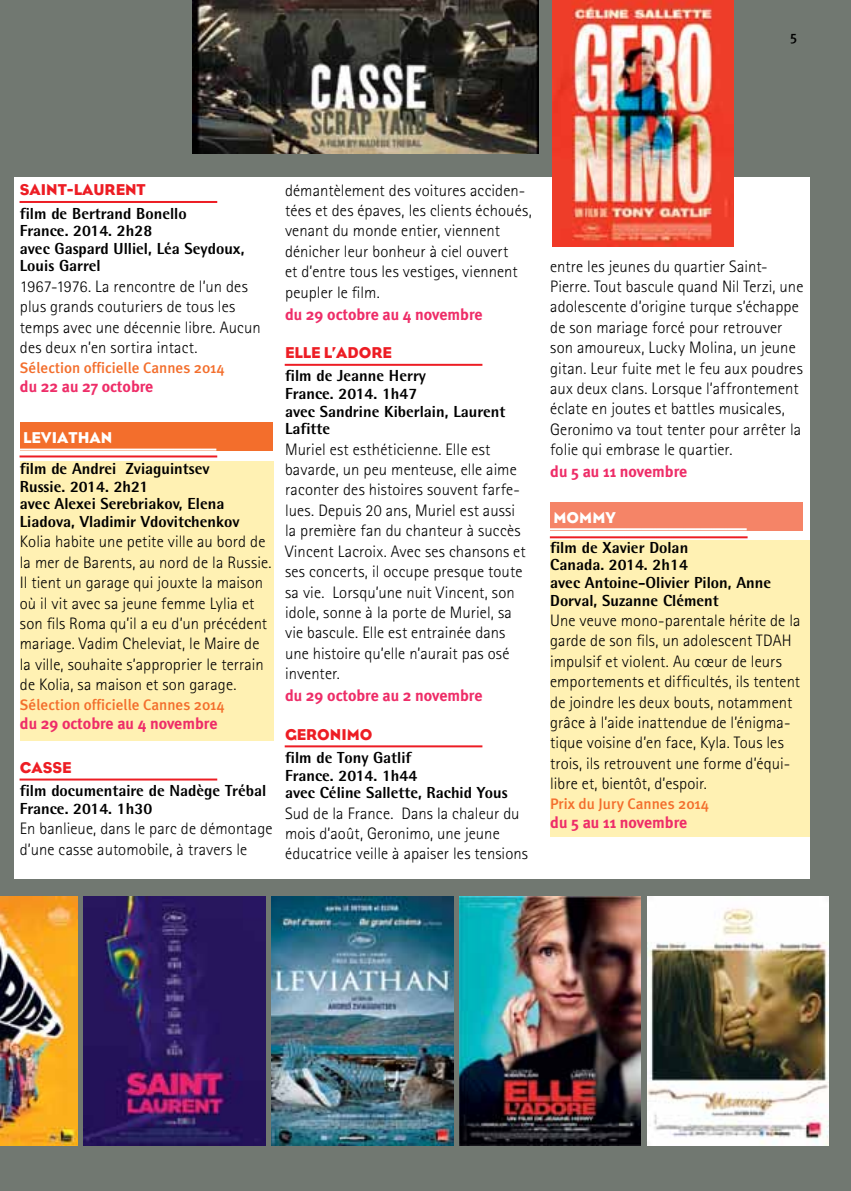
<style>
.page{position:relative;width:851px;height:1191px;background:#fff}
.page>*{position:absolute;margin:0;border:0;box-sizing:border-box;transform-origin:0 0}
.t1{font:300 16.6px/20.4px "Rotis Sans Serif";letter-spacing:.005em;color:#000}
.t2{font:800 16px/17.6px "Rotis Semi Sans";color:#000}
.t3{font:700 16px "Meta Plus";color:#ee2d68}
.t4{font:16px "Bureau Eagle";color:#ed1d24}
.t5{font:16px "Bureau Eagle";color:#fff}
.t6{font:500 15.2px "Meta Plus";color:#f36e2c}
.t7{font:500 14px "Meta Plus";color:#000}
</style>
<div class="page">
<div style="left:0;top:0;width:850px;height:1191px;background:#6e756e"></div>
<div style="left:14px;top:177px;width:795px;height:701px;background:#fff"></div>
<svg style="left:20px;top:201px;width:197px;height:2px"></svg>
<svg style="left:20px;top:778px;width:197px;height:2px"></svg>
<div style="left:20px;top:422px;width:253px;height:29px;background:#f36e2c"></div>
<svg style="left:20px;top:448px;width:197px;height:9px"></svg>
<div style="left:20px;top:461px;width:253px;height:280px;background:#fff1b3"></div>
<svg style="left:285px;top:364px;width:197px;height:2px"></svg>
<svg style="left:285px;top:745px;width:197px;height:2px"></svg>
<svg style="left:550px;top:536px;width:197px;height:2px"></svg>
<div style="left:550px;top:502px;width:253px;height:28px;background:#f58467"></div>
<svg style="left:550px;top:528px;width:196px;height:2px"></svg>
<div style="left:550px;top:540px;width:259px;height:297px;background:#fff1b3"></div>
<img style="left:0;top:896px;width:77px;height:249px">
<img style="left:84px;top:896px;width:181px;height:249px">
<img style="left:271px;top:896px;width:182px;height:249px">
<img style="left:459px;top:896px;width:182px;height:249px">
<img style="left:552px;top:0;width:181px;height:247px">
<img style="left:647px;top:896px;width:181px;height:249px">
<img style="left:192px;top:0;width:346px;height:153px">
<p class="t7" style="left:790px;top:28px;width:9px">5</p>
<p class="t4" style="left:20px;top:181px;width:127px">SAINT-LAURENT</p>
<p class="t2" style="left:20px;top:204px;width:226px">film de Bertrand Bonello<br>France. 2014. 2h28<br>avec Gaspard Ulliel, Léa Seydoux,<br>Louis Garrel</p>
<p class="t1" style="left:20px;top:276px;width:242px">1967-1976. La rencontre de l’un des plus grands couturiers de tous les temps avec une décennie libre. Aucun des deux n’en sortira intact.</p>
<p class="t6" style="left:20px;top:359px;width:206px">Sélection officielle Cannes 2014</p>
<p class="t3" style="left:20px;top:377px;width:135px">du 22 au 27 octobre</p>
<p class="t5" style="left:23px;top:428px;width:90px">LEVIATHAN</p>
<p class="t2" style="left:20px;top:459px;width:221px">film de Andrei Zviaguintsev<br>Russie. 2014. 2h21<br>avec Alexei Serebriakov, Elena<br>Liadova, Vladimir Vdovitchenkov</p>
<p class="t1" style="left:20px;top:531px;width:253px">Kolia habite une petite ville au bord de la mer de Barents, au nord de la Russie.<br>Il tient un garage qui jouxte la maison où il vit avec sa jeune femme Lylia et son fils Roma qu’il a eu d’un précédent mariage. Vadim Cheleviat, le Maire de la ville, souhaite s’approprier le terrain de Kolia, sa maison et son garage.</p>
<p class="t6" style="left:20px;top:696px;width:206px">Sélection officielle Cannes 2014</p>
<p class="t3" style="left:20px;top:714px;width:199px">du 29 octobre au 4 novembre</p>
<p class="t4" style="left:20px;top:758px;width:53px">CASSE</p>
<p class="t2" style="left:20px;top:781px;width:248px">film documentaire de Nadège Trébal<br>France. 2014. 1h30</p>
<p class="t1" style="left:20px;top:818px;width:254px">En banlieue, dans le parc de démontage d’une casse automobile, à travers le</p>
<p class="t1" style="left:285px;top:180px;width:248px">démantèlement des voitures acciden&shy;tées et des épaves, les clients échoués, venant du monde entier, viennent dénicher leur bonheur à ciel ouvert<br>et d’entre tous les vestiges, viennent peupler le film.</p>
<p class="t3" style="left:285px;top:305px;width:199px">du 29 octobre au 4 novembre</p>
<p class="t4" style="left:285px;top:343px;width:108px">ELLE L’ADORE</p>
<p class="t2" style="left:285px;top:367px;width:222px">film de Jeanne Herry<br>France. 2014. 1h47<br>avec Sandrine Kiberlain, Laurent<br>Lafitte</p>
<p class="t1" style="left:285px;top:439px;width:242px">Muriel est esthéticienne. Elle est bavarde, un peu menteuse, elle aime raconter des histoires souvent farfe&shy;lues. Depuis 20 ans, Muriel est aussi la première fan du chanteur à succès Vincent Lacroix. Avec ses chansons et ses concerts, il occupe presque toute sa vie. Lorsqu’une nuit Vincent, son idole, sonne à la porte de Muriel, sa vie bascule. Elle est entrainée dans une histoire qu’elle n’aurait pas osé inventer.</p>
<p class="t3" style="left:285px;top:686px;width:199px">du 29 octobre au 2 novembre</p>
<p class="t4" style="left:285px;top:725px;width:89px">GERONIMO</p>
<p class="t2" style="left:285px;top:748px;width:224px">film de Tony Gatlif<br>France. 2014. 1h44<br>avec Céline Sallette, Rachid Yous</p>
<p class="t1" style="left:285px;top:803px;width:244px">Sud de la France. Dans la chaleur du mois d’août, Geronimo, une jeune éducatrice veille à apaiser les tensions</p>
<p class="t1" style="left:550px;top:256px;width:255px">entre les jeunes du quartier Saint-Pierre. Tout bascule quand Nil Terzi, une adolescente d’origine turque s’échappe de son mariage forcé pour retrouver son amoureux, Lucky Molina, un jeune gitan. Leur fuite met le feu aux poudres aux deux clans. Lorsque l’affrontement éclate en joutes et battles musicales, Geronimo va tout tenter pour arrêter la folie qui embrase le quartier.</p>
<p class="t3" style="left:550px;top:462px;width:139px">du 5 au 11 novembre</p>
<p class="t5" style="left:553px;top:508px;width:64px">MOMMY</p>
<p class="t2" style="left:550px;top:538px;width:222px">film de Xavier Dolan<br>Canada. 2014. 2h14<br>avec Antoine-Olivier Pilon, Anne<br>Dorval, Suzanne Clément</p>
<p class="t1" style="left:550px;top:610px;width:252px">Une veuve mono-parentale hérite de la garde de son fils, un adolescent TDAH impulsif et violent. Au cœur de leurs emportements et difficultés, ils tentent de joindre les deux bouts, notamment grâce à l’aide inattendue de l’énigma&shy;tique voisine d’en face, Kyla. Tous les trois, ils retrouvent une forme d’équi&shy;libre et, bientôt, d’espoir.</p>
<p class="t6" style="left:550px;top:795px;width:160px">Prix du Jury Cannes 2014</p>
<p class="t3" style="left:550px;top:813px;width:139px">du 5 au 11 novembre</p>
</div>
